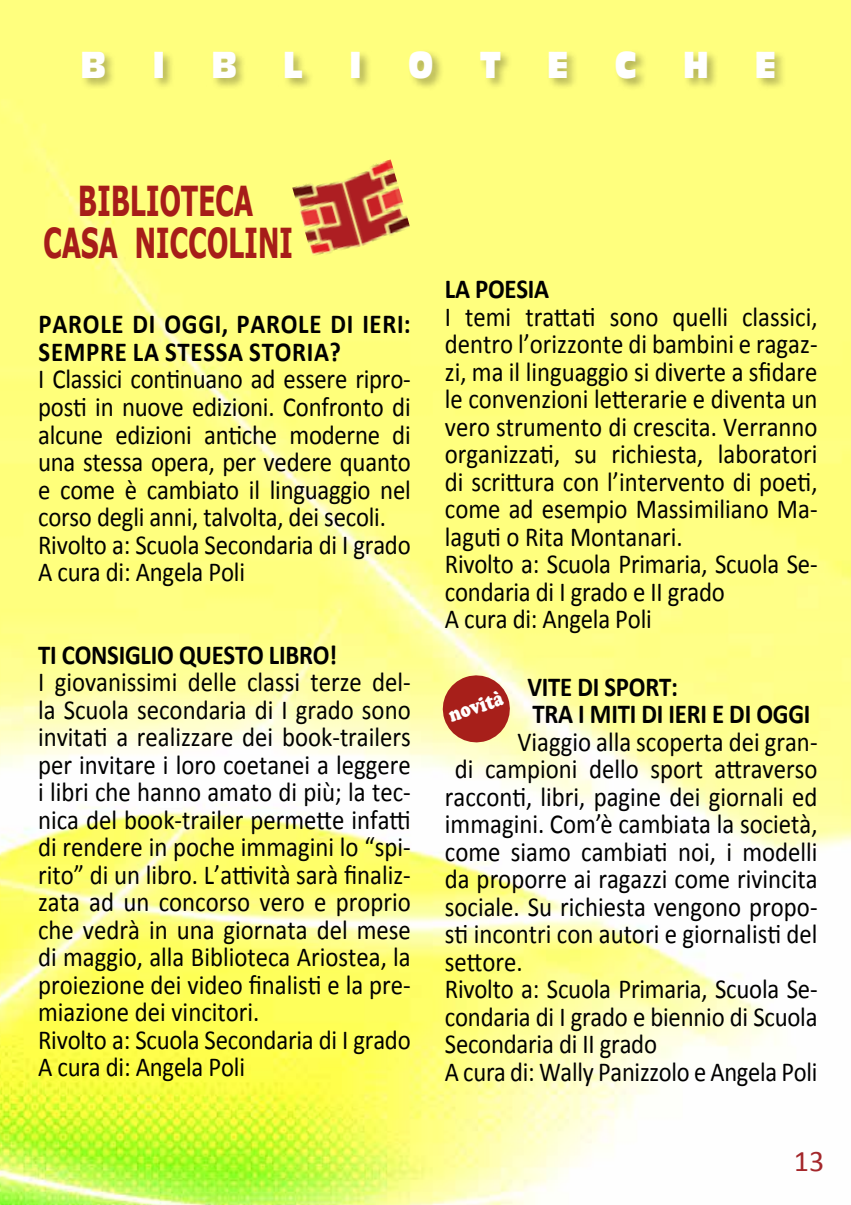
<style>
.page{position:relative;width:851px;height:1205px;background:#fff}
.page>*{position:absolute;margin:0;border:0;box-sizing:border-box;transform-origin:0 0}
.t1{font:700 41.25px/42.5px "Tahoma";letter-spacing:.01em;color:#a61d19;text-align:center;scale:.67 1}
.t2{font:36.5px "Antique Olive Compact";color:#fff;scale:.85 1}
.t3{font:30px "Calibri";color:#a4272b}
.t4{font:27.5px/27.5px "Calibri";color:#000;scale:.9 1}
.t5{font:700 27.5px/27.5px "Calibri";letter-spacing:-.01em;color:#000;scale:.9 1}
.t6{font:27.5px "Calibri";color:#000;scale:.89 1}
.t7{font:700 27.5px/27.5px "Calibri";letter-spacing:.03em;color:#000;scale:.9 1}
.t8{font:20.5px "Cooper Black Std";color:#fff;scale:.79 1}
</style>
<div class="page">
<img style="left:0;top:0;width:850px;height:1205px">
<div style="left:80px;top:49px;width:706px;height:42px;background:#000;opacity:.3"></div>
<img style="left:292px;top:159px;width:119px;height:101px">
<svg style="left:438px;top:671px;width:76px;height:75px"></svg>
<h2 class="t2" style="left:80px;top:43px;width:102px">B I</h2>
<h2 class="t2" style="left:211px;top:43px;width:32px">B</h2>
<h2 class="t2" style="left:283px;top:43px;width:178px">LIO</h2>
<h2 class="t2" style="left:479px;top:43px;width:27px">T</h2>
<h2 class="t2" style="left:547px;top:43px;width:27px">E</h2>
<h2 class="t2" style="left:615px;top:43px;width:27px">C</h2>
<h2 class="t2" style="left:683px;top:43px;width:32px">H</h2>
<h2 class="t2" style="left:754px;top:43px;width:27px">E</h2>
<h1 class="t1" style="left:43px;top:177px;width:373px">BIBLIOTECA<br>CASA NICCOLINI</h1>
<p class="t7" style="left:39px;top:311px;width:415px">PAROLE DI OGGI, PAROLE DI IERI:<br>SEMPRE</p>
<p class="t5" style="left:133px;top:338px;width:52px">LA STESSA</p>
<p class="t5" style="left:249px;top:338px;width:16px">STORIA</p>
<p class="t5" style="left:329px;top:338px;width:14px">?</p>
<p class="t4" style="left:38px;top:366px;width:415px">I Classici continuano ad essere ripro&shy;posti in nuove edizioni. Confronto di alcune edizioni antiche moderne di una stessa opera, per vedere quanto e come è cambiato il linguaggio nel corso degli anni, talvolta, dei secoli.<br>Rivolto a: Scuola Secondaria di I grado A cura di: Angela Poli</p>
<p class="t5" style="left:38px;top:641px;width:334px">TI CONSIGLIO QUESTO LIBRO!</p>
<p class="t4" style="left:38px;top:668px;width:415px">I giovanissimi delle classi terze del&shy;la Scuola secondaria di I grado sono invitati a realizzare dei book-trailers per invitare i loro coetanei a leggere i libri che hanno amato di più; la tec&shy;nica del book-trailer permette infatti di rendere in poche immagini lo “spi&shy;rito” di un libro. L’attività sarà finaliz&shy;zata ad un concorso vero e proprio che vedrà in una giornata del mese di maggio, alla Biblioteca Ariostea, la proiezione dei video finalisti e la pre&shy;miazione dei vincitori.<br>Rivolto a: Scuola Secondaria di I grado A cura di: Angela Poli</p>
<p class="t5" style="left:445px;top:275px;width:117px">LA POESIA</p>
<p class="t4" style="left:445px;top:303px;width:415px">I temi trattati sono quelli classici, dentro l’orizzonte di bambini e ragaz&shy;zi, ma il linguaggio si diverte a sfidare le convenzioni letterarie e diventa un vero strumento di crescita. Verranno organizzati, su richiesta, laboratori di scrittura con l’intervento di poeti, come ad esempio Massimiliano Ma&shy;laguti o Rita Montanari.<br>Rivolto a: Scuola Primaria, Scuola Se&shy;condaria di I grado e II grado<br>A cura di: Angela Poli</p>
<p class="t5" style="left:527px;top:673px;width:316px">VITE DI SPORT:<br>TRA I MITI DI IERI E DI OGGI</p>
<p class="t4" style="left:517px;top:728px;width:335px">Viaggio alla scoperta dei gran-</p>
<p class="t4" style="left:455px;top:755px;width:404px">di campioni dello sport attraverso</p>
<p class="t4" style="left:445px;top:783px;width:415px">racconti, libri, pagine dei giornali ed</p>
<p class="t4" style="left:445px;top:810px;width:415px">immagini. Com’è cambiata la società,</p>
<p class="t4" style="left:445px;top:838px;width:415px">come siamo cambiati noi, i modelli</p>
<p class="t4" style="left:445px;top:865px;width:415px">da proporre ai ragazzi come rivincita</p>
<p class="t4" style="left:445px;top:893px;width:415px">sociale. Su richiesta vengono propo-</p>
<p class="t4" style="left:445px;top:920px;width:415px">sti incontri con autori e giornalisti del</p>
<p class="t4" style="left:445px;top:948px;width:88px">settore.</p>
<p class="t4" style="left:445px;top:975px;width:415px">Rivolto a: Scuola Primaria, Scuola Se-</p>
<p class="t4" style="left:445px;top:1003px;width:415px">condaria di I grado e biennio di Scuola</p>
<p class="t4" style="left:445px;top:1030px;width:237px">Secondaria di II grado</p>
<p class="t6" style="left:445px;top:1054px;width:420px">A cura di: Wally Panizzolo e Angela Poli</p>
<p class="t8" style="left:445px;top:703px;width:72px;rotate:-18deg">novità</p>
<p class="t3" style="left:793px;top:1142px;width:32px">13</p>
</div>
